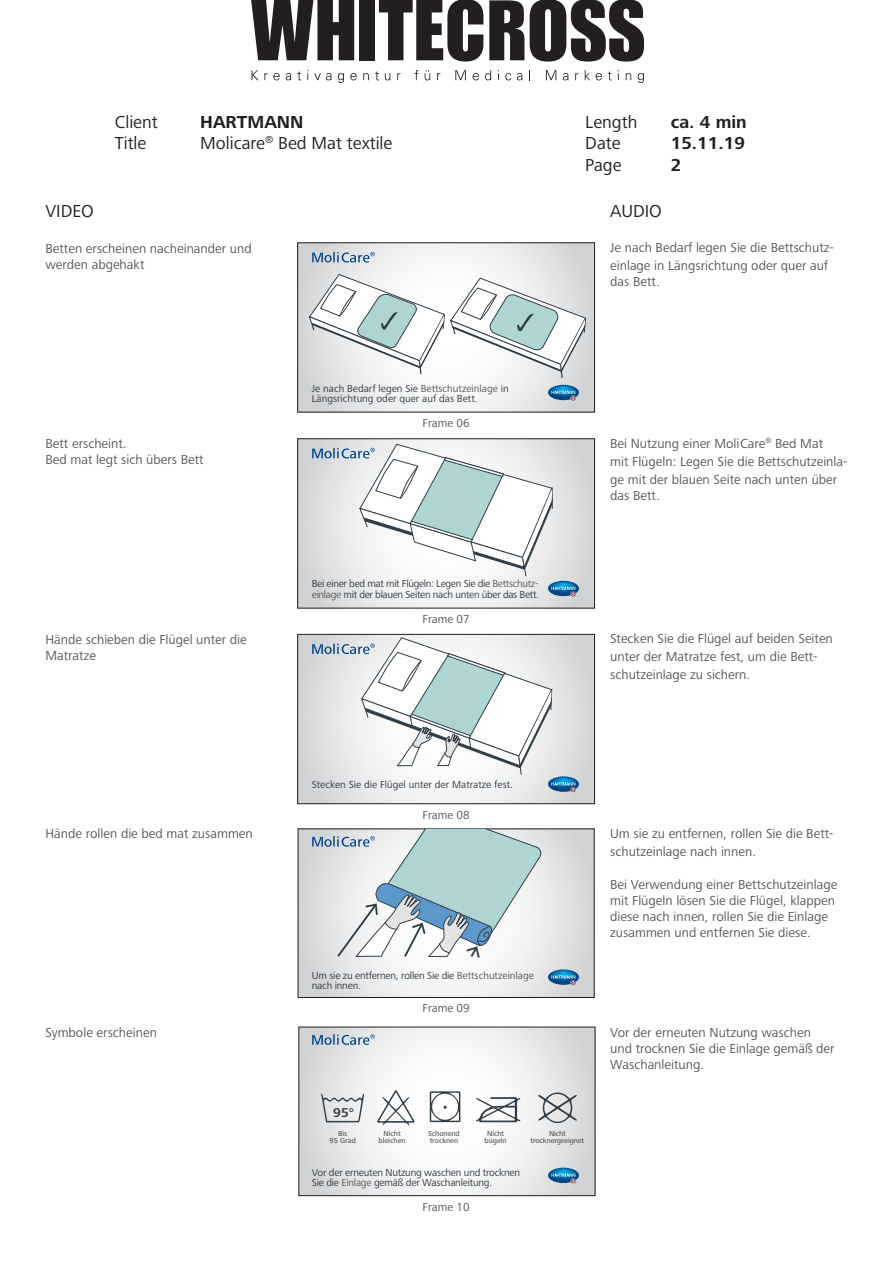
<style>
.page{position:relative;width:893px;height:1263px;background:#fff}
.page>*{position:absolute;margin:0;border:0;box-sizing:border-box;transform-origin:0 0}
.t1{font:18px "Frutiger Next LTW1 G";color:#231f20}
.t2{font:700 18px "Frutiger Next LTW1 G";color:#231f20}
.t3{font:13.5px/18px "Frutiger Next LTW1 G";color:#57585a}
.t4{font:700 13.2px "Frutiger Next LTW1 G";color:#303e48}
.t5{font:12px "Frutiger Next LTW1 G";color:#57585a}
.t6{font:10.5px/10.5px "Frutiger Next LTW1 G";letter-spacing:-.02em;color:#313b45}
.t7{font:10.5px/10.5px "Frutiger Next LTW1 G";color:#313b45}
.t8{font:500 7.5px/7.5px "Frutiger Next LTW1 G";letter-spacing:-.01em;color:#57585a;text-align:center}
.s1{color:#57585a}
</style>
<div class="page">
<svg style="left:252px;top:70px;width:28px;height:10px"></svg>
<svg style="left:286px;top:73px;width:5px;height:7px"></svg>
<svg style="left:297px;top:71px;width:4px;height:9px"></svg>
<svg style="left:314px;top:73px;width:17px;height:7px"></svg>
<svg style="left:338px;top:73px;width:6px;height:10px"></svg>
<svg style="left:350px;top:73px;width:7px;height:7px"></svg>
<svg style="left:363px;top:73px;width:6px;height:7px"></svg>
<svg style="left:375px;top:71px;width:4px;height:9px"></svg>
<svg style="left:385px;top:73px;width:5px;height:7px"></svg>
<svg style="left:397px;top:73px;width:4px;height:7px"></svg>
<svg style="left:414px;top:70px;width:4px;height:10px"></svg>
<svg style="left:425px;top:70px;width:5px;height:10px"></svg>
<svg style="left:455px;top:70px;width:11px;height:10px"></svg>
<svg style="left:473px;top:73px;width:6px;height:7px"></svg>
<svg style="left:485px;top:70px;width:6px;height:10px"></svg>
<svg style="left:505px;top:73px;width:6px;height:7px"></svg>
<svg style="left:517px;top:73px;width:5px;height:7px"></svg>
<svg style="left:546px;top:70px;width:10px;height:10px"></svg>
<svg style="left:563px;top:73px;width:5px;height:7px"></svg>
<svg style="left:575px;top:73px;width:3px;height:7px"></svg>
<svg style="left:585px;top:70px;width:5px;height:10px"></svg>
<svg style="left:596px;top:73px;width:6px;height:7px"></svg>
<svg style="left:608px;top:71px;width:4px;height:9px"></svg>
<svg style="left:626px;top:73px;width:5px;height:7px"></svg>
<svg style="left:638px;top:73px;width:6px;height:10px"></svg>
<div style="left:360px;top:0;width:15px;height:60px;background:#231f20"></div>
<svg style="left:379px;top:0;width:104px;height:62px"></svg>
<svg style="left:489px;top:0;width:35px;height:60px;background:#444142"></svg>
<svg style="left:530px;top:0;width:114px;height:62px"></svg>
<svg style="left:251px;top:0;width:103px;height:60px"></svg>
<svg style="left:299px;top:244px;width:294px;height:166px"></svg>
<div style="left:297px;top:242px;width:298px;height:170px;border:1px solid #231f20"></div>
<svg style="left:299px;top:636px;width:294px;height:166px"></svg>
<div style="left:297px;top:634px;width:298px;height:170px;border:1px solid #231f20"></div>
<svg style="left:299px;top:440px;width:294px;height:166px"></svg>
<div style="left:297px;top:438px;width:298px;height:170px;border:1px solid #231f20"></div>
<svg style="left:300px;top:830px;width:293px;height:166px"></svg>
<div style="left:298px;top:828px;width:297px;height:170px;border:1px solid #231f20"></div>
<svg style="left:300px;top:1029px;width:293px;height:165px"></svg>
<div style="left:298px;top:1027px;width:297px;height:169px;border:1px solid #231f20"></div>
<svg style="left:548px;top:385px;width:31px;height:15px"></svg>
<svg style="left:312px;top:252px;width:63px;height:10px"></svg>
<svg style="left:548px;top:969px;width:31px;height:16px"></svg>
<svg style="left:548px;top:1167px;width:31px;height:16px"></svg>
<svg style="left:312px;top:1034px;width:63px;height:11px"></svg>
<svg style="left:312px;top:637px;width:267px;height:155px"></svg>
<svg style="left:312px;top:443px;width:267px;height:153px"></svg>
<svg style="left:312px;top:830px;width:230px;height:128px"></svg>
<svg style="left:309px;top:274px;width:277px;height:105px"></svg>
<svg style="left:476px;top:1097px;width:44px;height:25px"></svg>
<svg style="left:377px;top:1090px;width:38px;height:35px"></svg>
<svg style="left:321px;top:1093px;width:43px;height:29px"></svg>
<svg style="left:430px;top:1091px;width:30px;height:31px"></svg>
<svg style="left:538px;top:1089px;width:39px;height:36px"></svg>
<h1 class="t1" style="left:115px;top:111px;width:44px">Client</h1>
<h1 class="t2" style="left:200px;top:111px;width:105px">HARTMANN</h1>
<h1 class="t1" style="left:115px;top:133px;width:33px">Title</h1>
<h1 class="t1" style="left:200px;top:133px;width:194px">Molicare<sup>®</sup> Bed Mat textile</h1>
<h1 class="t1" style="left:585px;top:111px;width:54px">Length</h1>
<h1 class="t2" style="left:671px;top:111px;width:77px">ca. 4 min</h1>
<h1 class="t1" style="left:585px;top:133px;width:37px">Date</h1>
<h1 class="t2" style="left:671px;top:133px;width:76px">15.11.19</h1>
<h1 class="t1" style="left:585px;top:155px;width:38px">Page</h1>
<h1 class="t2" style="left:671px;top:155px;width:12px">2</h1>
<h1 class="t1" style="left:45px;top:201px;width:50px">VIDEO</h1>
<h1 class="t1" style="left:610px;top:201px;width:53px">AUDIO</h1>
<p class="t3" style="left:45px;top:240px;width:208px;line-height:16.2px">Betten erscheinen nacheinander und werden abgehakt</p>
<p class="t3" style="left:610px;top:239px;width:225px">Je nach Bedarf legen Sie die Bettschutz&shy;einlage in Längsrichtung oder quer auf</p>
<p class="t3" style="left:610px;top:273px;width:51px">das Bett.</p>
<p class="t7" style="left:312px;top:383px;width:198px">Je nach Bedarf legen Sie <span class="s1">Bettschutzeinlage</span> in<br>Längsrichtung oder quer auf das Bett.</p>
<p class="t5" style="left:423px;top:417px;width:49px">Frame 06</p>
<p class="t3" style="left:45px;top:435px;width:83px">Bett erscheint.</p>
<p class="t3" style="left:45px;top:451px;width:160px">Bed mat legt sich übers Bett</p>
<p class="t3" style="left:610px;top:435px;width:239px">Bei Nutzung einer MoliCare<sup>®</sup> Bed Mat<br>mit Flügeln: Legen Sie die Bettschutzeinla&shy;ge mit der blauen Seite nach unten über</p>
<p class="t3" style="left:610px;top:487px;width:51px">das Bett.</p>
<p class="t6" style="left:312px;top:579px;width:229px">Bei einer bed mat mit Flügeln: Legen Sie die <span class="s1">Bettschutz&shy;einlage</span> mit der blauen Seiten nach unten über das Bett.</p>
<p class="t5" style="left:423px;top:612px;width:49px">Frame 07</p>
<p class="t3" style="left:45px;top:631px;width:203px">Hände schieben die Flügel unter die</p>
<p class="t3" style="left:45px;top:647px;width:52px">Matratze</p>
<p class="t3" style="left:610px;top:630px;width:224px">Stecken Sie die Flügel auf beiden Seiten unter der Matratze fest, um die Bett&shy;schutzeinlage zu sichern.</p>
<p class="t7" style="left:312px;top:780px;width:203px">Stecken Sie die Flügel unter der Matratze fest.</p>
<p class="t5" style="left:423px;top:808px;width:49px">Frame 08</p>
<p class="t3" style="left:45px;top:825px;width:209px">Hände rollen die bed mat zusammen</p>
<p class="t3" style="left:610px;top:825px;width:225px">Um sie zu entfernen, rollen Sie die Bett&shy;schutzeinlage nach innen.</p>
<p class="t3" style="left:610px;top:876px;width:229px;line-height:16.2px">Bei Verwendung einer Bettschutzeinlage mit Flügeln lösen Sie die Flügel, klappen diese nach innen, rollen Sie die Einlage zusammen und entfernen Sie diese.</p>
<p class="t6" style="left:312px;top:970px;width:224px">Um sie zu entfernen, rollen Sie die <span class="s1">Bettschutzeinlage </span>nach innen.</p>
<p class="t5" style="left:423px;top:1001px;width:49px">Frame 09</p>
<p class="t3" style="left:45px;top:1024px;width:113px">Symbole erscheinen</p>
<p class="t3" style="left:610px;top:1025px;width:226px;line-height:16.2px">Vor der erneuten Nutzung waschen und trocknen Sie die Einlage gemäß der<br>Waschanleitung.</p>
<p class="t4" style="left:333px;top:1105px;width:22px">95°</p>
<p class="t8" style="left:338px;top:1130px;width:11px">Bis</p>
<p class="t8" style="left:330px;top:1137px;width:28px">95 Grad</p>
<p class="t8" style="left:378px;top:1130px;width:29px">Nicht bleichen</p>
<p class="t8" style="left:428px;top:1130px;width:33px;text-align:left">Schonend trocknen</p>
<p class="t8" style="left:487px;top:1130px;width:18px">Nicht</p>
<p class="t8" style="left:485px;top:1137px;width:24px">bügeln</p>
<p class="t8" style="left:549px;top:1130px;width:18px">Nicht</p>
<p class="t8" style="left:531px;top:1137px;width:55px">trocknergeeignet</p>
<p class="t6" style="left:312px;top:1167px;width:210px">Vor der erneuten Nutzung waschen und trocknen<br>Sie die <span class="s1">Einlage</span> gemäß der Waschanleitung.</p>
<p class="t5" style="left:423px;top:1200px;width:49px">Frame 10</p>
</div>
